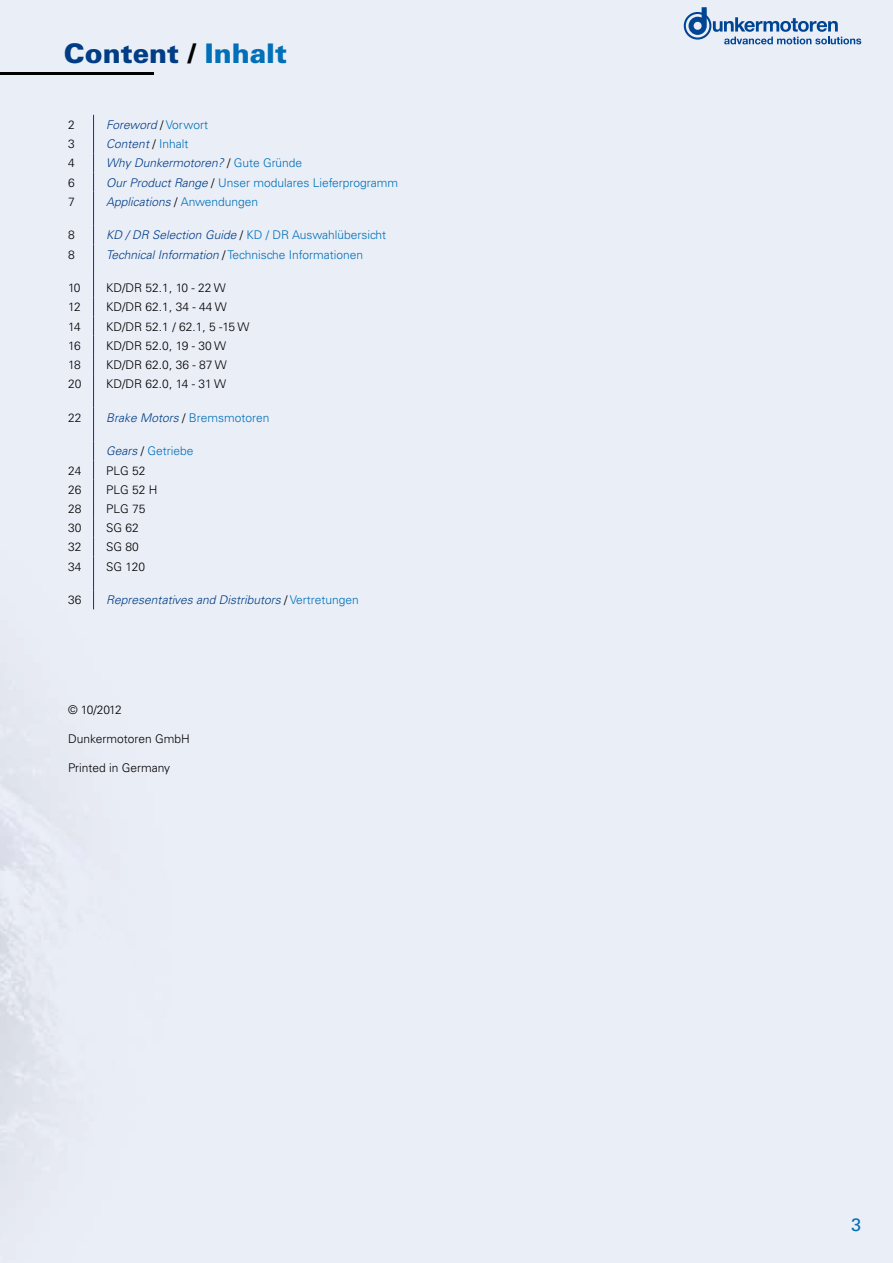
<style>
.page{position:relative;width:893px;height:1263px;background:#eaeef7}
.page>*{position:absolute;margin:0;border:0;box-sizing:border-box;transform-origin:0 0}
.t1{font:900 27px "Univers CE";color:#003d85}
.t2{font:500 18px "Univers CE";color:#0070b8}
.t3{font:300 12px "Univers CE";color:#000}
.t4{font:300 12px "Univers CE";color:#0070b8}
.t5{font:italic 300 12px "Univers CE";color:#003d85}
.s1{color:#000}
.s2{color:#0070b8}
.s3{font-style:normal;color:#000}
.s4{font-style:normal;color:#0070b8}
.s5{font-style:italic;color:#003d85}
</style>
<div class="page">
<hr style="left:0;top:72px;width:153px;height:2px;background:#000">
<svg style="left:684px;top:7px;width:177px;height:37px;background:#b0c4de"></svg>
<svg style="left:93px;top:115px;width:1px;height:77px"></svg>
<hr style="left:93px;top:192px;width:1px;height:33px;background:#003d85">
<svg style="left:93px;top:225px;width:1px;height:19px"></svg>
<hr style="left:93px;top:244px;width:1px;height:34px;background:#003d85">
<svg style="left:93px;top:278px;width:1px;height:96px"></svg>
<hr style="left:93px;top:374px;width:1px;height:34px;background:#003d85">
<hr style="left:93px;top:408px;width:1px;height:33px;background:#003d85">
<svg style="left:93px;top:441px;width:1px;height:115px"></svg>
<hr style="left:93px;top:556px;width:1px;height:34px;background:#003d85">
<svg style="left:93px;top:590px;width:1px;height:19px"></svg>
<h1 class="t1" style="left:64px;top:37px;width:225px">Content <span class="s1">/</span> <span class="s2">Inhalt</span></h1>
<p class="t3" style="left:68px;top:118px;width:8px">2</p>
<p class="t5" style="left:106px;top:118px;width:103px">Foreword <span class="s3">/</span> <span class="s4">Vorwort</span></p>
<p class="t3" style="left:68px;top:137px;width:8px">3</p>
<p class="t5" style="left:106px;top:137px;width:84px">Content <span class="s3">/</span> <span class="s4">Inhalt</span></p>
<p class="t3" style="left:68px;top:156px;width:8px">4</p>
<p class="t5" style="left:106px;top:156px;width:197px">Why Dunkermotoren? <span class="s3">/</span> <span class="s4">Gute Gründe</span></p>
<p class="t3" style="left:68px;top:175px;width:8px">6</p>
<p class="t4" style="left:106px;top:175px;width:293px"><span class="s5">Our Product Range</span> <span class="s1">/</span> Unser modulares Lieferprogramm</p>
<p class="t3" style="left:68px;top:195px;width:8px">7</p>
<p class="t5" style="left:106px;top:195px;width:153px">Applications <span class="s3">/</span> <span class="s4">Anwendungen</span></p>
<p class="t3" style="left:68px;top:228px;width:8px">8</p>
<p class="t4" style="left:106px;top:228px;width:281px"><span class="s5">KD / DR Selection Guide</span> <span class="s1">/</span> KD / DR Auswahlübersicht</p>
<p class="t3" style="left:68px;top:247px;width:8px">8</p>
<p class="t4" style="left:106px;top:247px;width:258px"><span class="s5">Technical Information</span> <span class="s1">/</span> Technische Informationen</p>
<p class="t3" style="left:68px;top:281px;width:14px">10</p>
<p class="t3" style="left:106px;top:281px;width:121px">KD/DR 52.1, 10 - 22 W</p>
<p class="t3" style="left:68px;top:300px;width:14px">12</p>
<p class="t3" style="left:106px;top:300px;width:122px">KD/DR 62.1, 34 - 44 W</p>
<p class="t3" style="left:68px;top:319px;width:14px">14</p>
<p class="t3" style="left:106px;top:319px;width:145px">KD/DR 52.1 / 62.1, 5 -15 W</p>
<p class="t3" style="left:68px;top:339px;width:14px">16</p>
<p class="t3" style="left:106px;top:339px;width:121px">KD/DR 52.0, 19 - 30 W</p>
<p class="t3" style="left:68px;top:358px;width:14px">18</p>
<p class="t3" style="left:106px;top:358px;width:122px">KD/DR 62.0, 36 - 87 W</p>
<p class="t3" style="left:68px;top:377px;width:15px">20</p>
<p class="t3" style="left:106px;top:377px;width:121px">KD/DR 62.0, 14 - 31 W</p>
<p class="t3" style="left:68px;top:411px;width:15px">22</p>
<p class="t4" style="left:106px;top:411px;width:165px"><span class="s5">Brake Motors</span> <span class="s1">/</span> Bremsmotoren</p>
<p class="t4" style="left:106px;top:444px;width:89px"><span class="s5">Gears</span> <span class="s1">/</span> Getriebe</p>
<p class="t3" style="left:68px;top:463px;width:15px">24</p>
<p class="t3" style="left:106px;top:463px;width:41px">PLG 52</p>
<p class="t3" style="left:68px;top:483px;width:15px">26</p>
<p class="t3" style="left:106px;top:483px;width:53px">PLG 52 H</p>
<p class="t3" style="left:68px;top:502px;width:15px">28</p>
<p class="t3" style="left:106px;top:502px;width:41px">PLG 75</p>
<p class="t3" style="left:68px;top:521px;width:15px">30</p>
<p class="t3" style="left:106px;top:521px;width:34px">SG 62</p>
<p class="t3" style="left:68px;top:540px;width:15px">32</p>
<p class="t3" style="left:106px;top:540px;width:34px">SG 80</p>
<p class="t3" style="left:68px;top:559px;width:15px">34</p>
<p class="t3" style="left:106px;top:559px;width:40px">SG 120</p>
<p class="t3" style="left:68px;top:593px;width:15px">36</p>
<p class="t5" style="left:106px;top:593px;width:254px">Representatives and Distributors <span class="s3">/</span> <span class="s4">Vertretungen</span></p>
<p class="t3" style="left:68px;top:703px;width:55px">© 10/2012</p>
<p class="t3" style="left:68px;top:732px;width:123px">Dunkermotoren GmbH</p>
<p class="t3" style="left:68px;top:761px;width:104px">Printed in Germany</p>
<h2 class="t2" style="left:851px;top:1214px;width:12px">3</h2>
</div>
